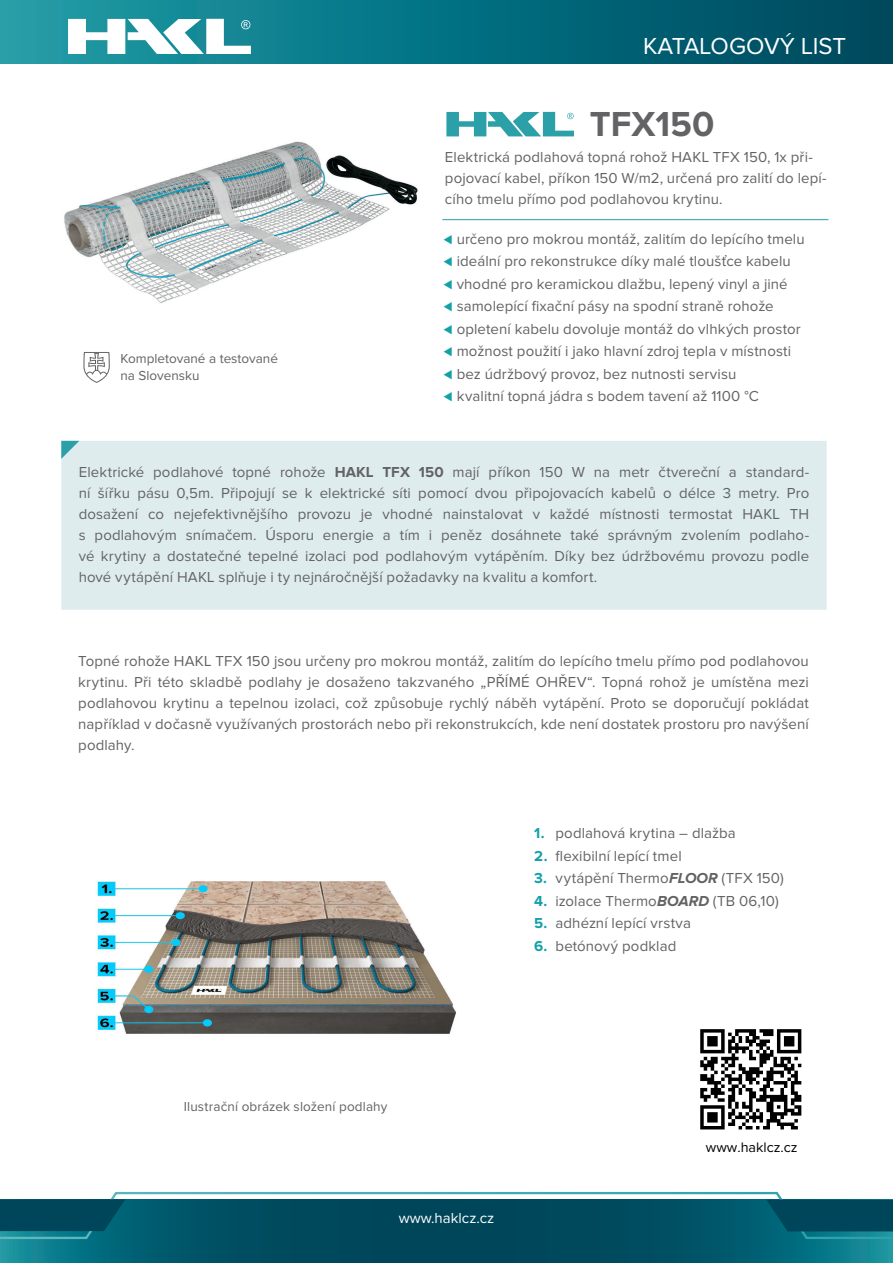
<style>
.page{position:relative;width:893px;height:1263px;background:#fff}
.page>*{position:absolute;margin:0;border:0;box-sizing:border-box;transform-origin:0 0}
.t1{font:700 36px "Proxima Nova";color:#636366}
.t2{font:24px "Proxima Nova";color:#fff}
.Text_Klasik{font:15px/21px "Proxima Nova";letter-spacing:.005em;color:#636366;text-align:justify}
.t3{font:15px "Proxima Nova";color:#fff}
.t4{font:14.25px "Proxima Nova";color:#000}
.t5{font:13.5px "Proxima Nova";color:#636366}
.s1{color:#13a1a9}
.s2{font-weight:700}
.s3{font-weight:700;color:#13a1a9}
.s4{font-weight:700;font-style:italic}
</style>
<div class="page">
<div style="left:0;top:0;width:893px;height:64px;background:linear-gradient(to right,#1e9ea8,#00465c)"></div>
<svg style="left:0;top:1240px;width:893px;height:23px;background:#035a6c"></svg>
<svg style="left:0;top:1191px;width:893px;height:49px;background:#246979"></svg>
<svg style="left:68px;top:19px;width:183px;height:35px"></svg>
<div style="left:61px;top:441px;width:766px;height:169px;background:#dfecee"></div>
<svg style="left:61px;top:441px;width:18px;height:18px"></svg>
<svg style="left:446px;top:112px;width:128px;height:24px"></svg>
<hr style="left:442px;top:219px;width:386px;height:1px;background:#2ba0a8">
<svg style="left:83px;top:352px;width:27px;height:31px"></svg>
<img style="left:64px;top:141px;width:354px;height:162px">
<img style="left:97px;top:881px;width:359px;height:153px">
<img style="left:700px;top:1029px;width:102px;height:101px">
<h2 class="t2" style="left:643px;top:35px;width:205px">KATALOGOVÝ LIST</h2>
<p class="t5" style="left:120px;top:352px;width:159px">Kompletované a testované</p>
<p class="t5" style="left:120px;top:369px;width:81px">na Slovensku</p>
<p class="t1" style="left:590px;top:104px;width:126px">TFX150</p>
<p class="Text_Klasik" style="left:445px;top:147px;width:383px;text-align:left">Elektrická podlahová topná rohož HAKL TFX 150, 1x při&shy;pojovací kabel, příkon 150 W/m2, určená pro zalití do lepí&shy;cího tmelu přímo pod podlahovou krytinu.</p>
<p class="Text_Klasik" style="left:444px;top:228px;width:362px;line-height:22.5px;text-align:left"><span class="s1">⊳</span> určeno pro mokrou montáž, zalitím do lepícího tmelu <span class="s1">⊳</span> ideální pro rekonstrukce díky malé tloušťce kabelu<br><span class="s1">⊳</span> vhodné pro keramickou dlažbu, lepený vinyl a jiné<br><span class="s1">⊳</span> samolepící fixační pásy na spodní straně rohože<br><span class="s1">⊳</span> opletení kabelu dovoluje montáž do vlhkých prostor <span class="s1">⊳</span> možnost použití i jako hlavní zdroj tepla v místnosti<br><span class="s1">⊳</span> bez údržbový provoz, bez nutnosti servisu<br><span class="s1">⊳</span> kvalitní topná jádra s bodem tavení až 1100 °C</p>
<p class="Text_Klasik" style="left:79px;top:462px;width:732px">Elektrické podlahové topné rohože <span class="s2">HAKL TFX 150</span> mají příkon 150 W na metr čtvereční a standard&shy;ní šířku pásu 0,5m. Připojují se k elektrické síti pomocí dvou připojovacích kabelů o délce 3 metry. Pro dosažení co nejefektivnějšího provozu je vhodné nainstalovat v každé místnosti termostat HAKL TH s podlahovým snímačem. Úsporu energie a tím i peněz dosáhnete také správným zvolením podlaho&shy;vé krytiny a dostatečné tepelné izolaci pod podlahovým vytápěním. Díky bez údržbovému provozu podle hové vytápění HAKL splňuje i ty nejnáročnější požadavky na kvalitu a komfort.</p>
<p class="Text_Klasik" style="left:78px;top:651px;width:732px">Topné rohože HAKL TFX 150 jsou určeny pro mokrou montáž, zalitím do lepícího tmelu přímo pod podlahovou krytinu. Při této skladbě podlahy je dosaženo takzvaného „PŘÍMÉ OHŘEV“. Topná rohož je umístěna mezi podlahovou krytinu a tepelnou izolaci, což způsobuje rychlý náběh vytápění. Proto se doporučují pokládat například v dočasně využívaných prostorách nebo při rekonstrukcích, kde není dostatek prostoru pro navýšení podlahy.</p>
<p class="Text_Klasik" style="left:534px;top:823px;width:203px"><span class="s3">1.</span> podlahová krytina – dlažba</p>
<p class="Text_Klasik" style="left:534px;top:846px;width:149px"><span class="s3">2.</span> flexibilní lepící tmel</p>
<p class="Text_Klasik" style="left:534px;top:868px;width:251px"><span class="s3">3.</span> vytápění Thermo<span class="s4">FLOOR</span> (TFX 150)</p>
<p class="Text_Klasik" style="left:534px;top:891px;width:246px"><span class="s3">4.</span> izolace Thermo<span class="s4">BOARD</span> (TB 06,10)</p>
<p class="Text_Klasik" style="left:534px;top:913px;width:158px"><span class="s3">5.</span> adhézní lepící vrstva</p>
<p class="Text_Klasik" style="left:534px;top:936px;width:144px"><span class="s3">6.</span> betónový podklad</p>
<p class="t5" style="left:184px;top:1100px;width:205px">Ilustrační obrázek složení podlahy</p>
<p class="t3" style="left:399px;top:1211px;width:97px">www.haklcz.cz</p>
<p class="t4" style="left:706px;top:1141px;width:93px">www.haklcz.cz</p>
</div>
